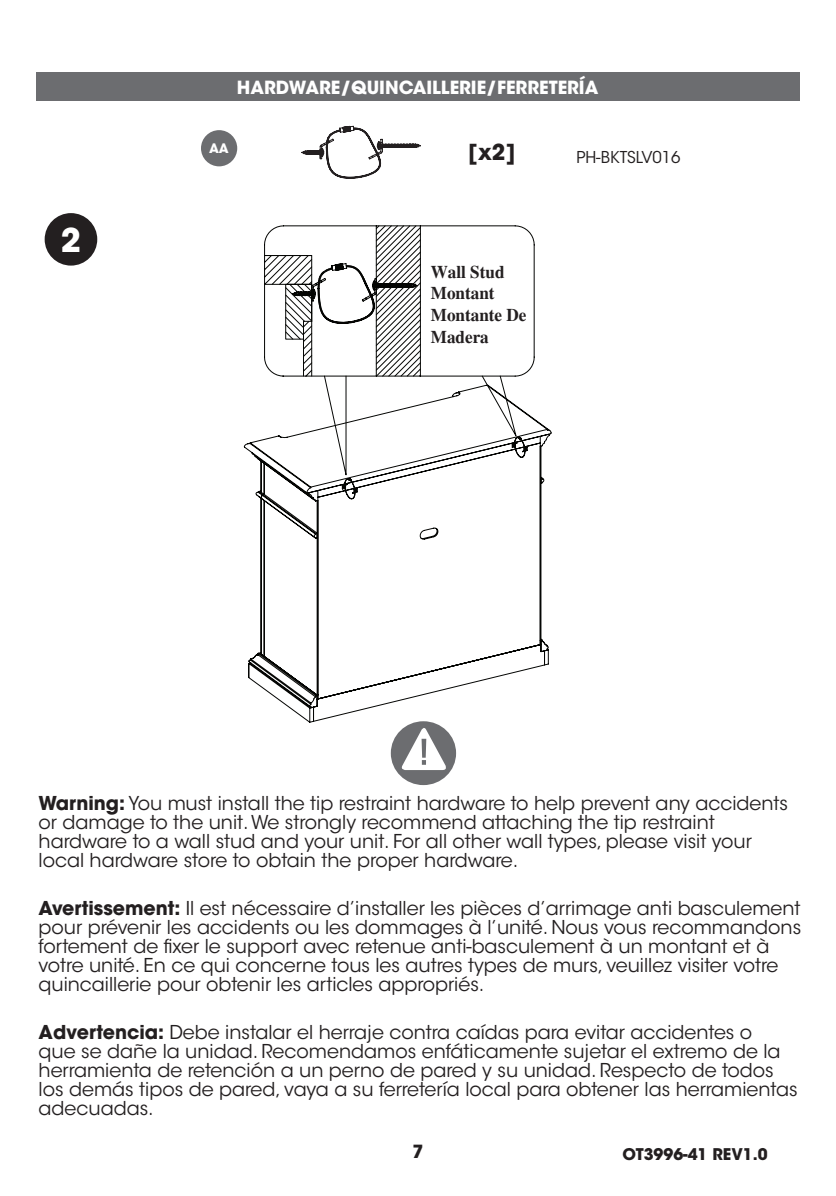
<style>
.page{position:relative;width:836px;height:1196px;background:#fff}
.page>*{position:absolute;margin:0;border:0;box-sizing:border-box;transform-origin:0 0}
.t1{font:700 32.6px "ITC Avant Garde Std";color:#fff}
.t2{font:700 21.8px "ITC Avant Garde Std";color:#231f20}
.t3{font:19px/19px "ITC Avant Garde Std";color:#231f20}
.t4{font:700 18px "ITC Avant Garde Std";color:#fff}
.t5{font:700 18px/21.6px "Times";color:#231f20;scale:.95 1}
.t6{font:700 18px "ITC Avant Garde Std";color:#231f20}
.t7{font:16.2px "ITC Avant Garde Std";color:#231f20}
.t8{font:700 16px "ITC Avant Garde Std";color:#231f20}
.t9{font:700 13px "ITC Avant Garde Std";color:#fff}
.s1{font-weight:700}
</style>
<div class="page">
<div style="left:45px;top:213px;width:52px;height:52px;background:#231f20;border-radius:50%"></div>
<div style="left:390px;top:721px;width:66px;height:64px;background:#6c6d70;border-radius:50%"></div>
<svg style="left:400px;top:725px;width:47px;height:45px"></svg>
<svg style="left:243px;top:418px;width:308px;height:304px"></svg>
<svg style="left:344px;top:431px;width:194px;height:69px"></svg>
<svg style="left:263px;top:225px;width:271px;height:213px"></svg>
<svg style="left:264px;top:225px;width:253px;height:255px"></svg>
<div style="left:201px;top:130px;width:36px;height:36px;background:#6c6d70;border-radius:50%"></div>
<svg style="left:301px;top:126px;width:120px;height:53px"></svg>
<div style="left:36px;top:72px;width:763px;height:29px;background:#6c6d70"></div>
<p class="t4" style="left:237px;top:76px;width:363px">HARDWARE/QUINCAILLERIE/FERRETERÍA</p>
<h1 class="t1" style="left:61px;top:219px;width:22px">2</h1>
<p class="t9" style="left:209px;top:139px;width:21px">AA</p>
<p class="t2" style="left:467px;top:138px;width:50px">[x2]</p>
<p class="t7" style="left:576px;top:147px;width:106px">PH-BKTSLV016</p>
<p class="t5" style="left:430px;top:261px;width:102px">Wall Stud<br>Montant<br>Montante De<br>Madera</p>
<p class="t3" style="left:39px;top:793px;width:750px"><span class="s1">Warning:</span> You must install the tip restraint hardware to help prevent any accidents or damage to the unit. We strongly recommend attaching the tip restraint hardware to a wall stud and your unit. For all other wall types, please visit your local hardware store to obtain the proper hardware.</p>
<p class="t3" style="left:39px;top:898px;width:763px"><span class="s1">Avertissement:</span> Il est nécessaire d’installer les pièces d’arrimage anti basculement pour prévenir les accidents ou les dommages à l’unité. Nous vous recommandons fortement de fixer le support avec retenue anti-basculement à un montant et à votre unité. En ce qui concerne tous les autres types de murs, veuillez visiter votre quincaillerie pour obtenir les articles appropriés.</p>
<p class="t3" style="left:39px;top:1022px;width:760px"><span class="s1">Advertencia:</span> Debe instalar el herraje contra caídas para evitar accidentes o<br>que se dañe la unidad. Recomendamos enfáticamente sujetar el extremo de la herramienta de retención a un perno de pared y su unidad. Respecto de todos los demás tipos de pared, vaya a su ferretería local para obtener las herramientas adecuadas.</p>
<p class="t6" style="left:412px;top:1139px;width:13px">7</p>
<p class="t8" style="left:622px;top:1143px;width:147px">OT3996-41 REV1.0</p>
</div>
